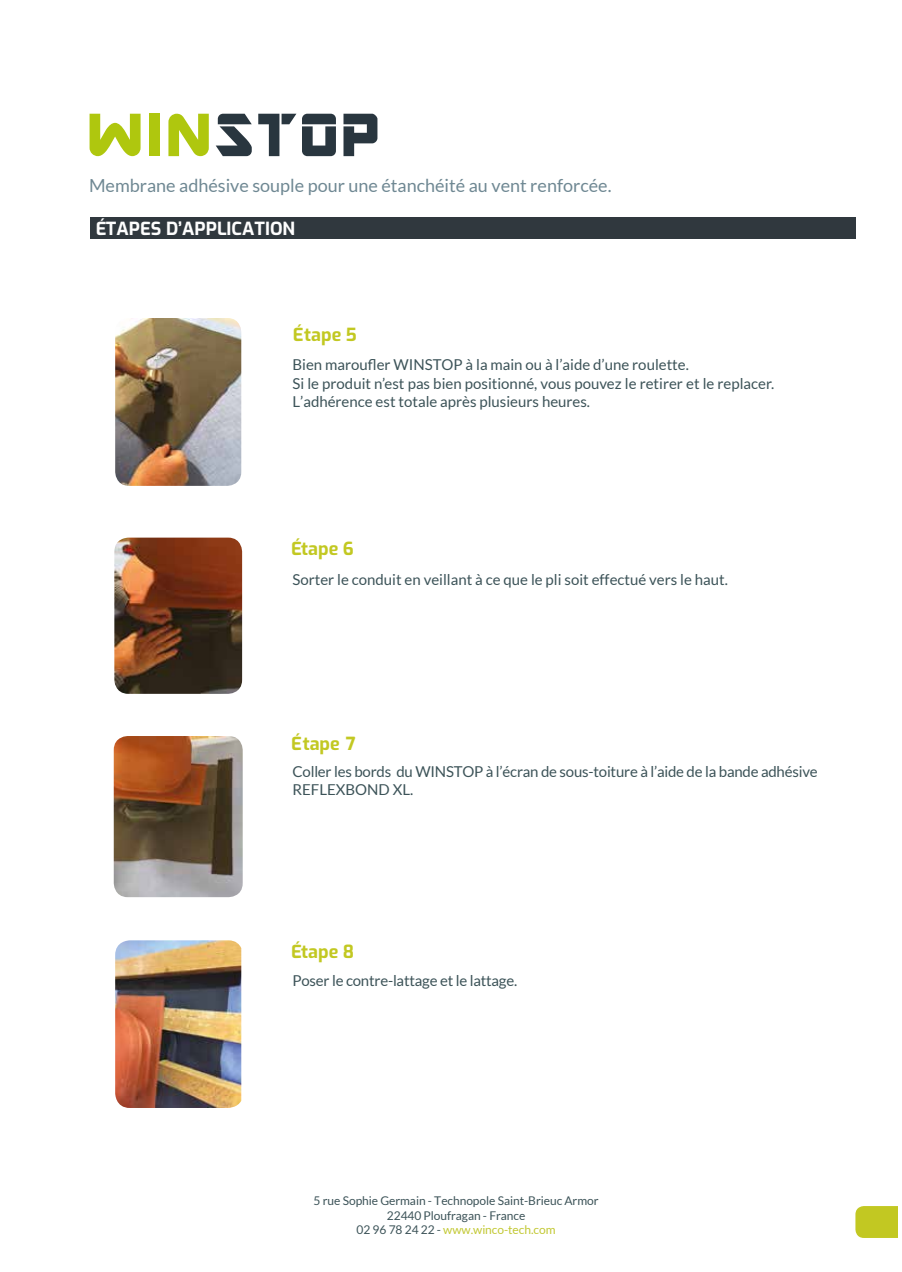
<style>
.page{position:relative;width:902px;height:1272px;background:#fff}
.page>*{position:absolute;margin:0;border:0;box-sizing:border-box;transform-origin:0 0}
.t1{font:67.35px "ARDESTINE";letter-spacing:.05em;color:#29363f}
.t2{font:18px "Lato";color:#6f8893}
.t3{font:100 18px "Exo";color:#c2c822}
.t4{font:100 18px "Exo";color:#fefefe}
.t5{font:15px/18.5px "Lato";color:#3c5358}
.t6{font:12px/14.4px "Lato";letter-spacing:-.005em;color:#3c5358;text-align:center}
.s1{color:#afc70e}
.s2{color:#c2c833}
</style>
<div class="page">
<svg style="left:855px;top:1206px;width:42px;height:31px"></svg>
<div style="left:90px;top:217px;width:765px;height:21px;background:#30383e"></div>
<img style="left:114px;top:537px;width:128px;height:156px">
<img style="left:114px;top:736px;width:129px;height:161px">
<img style="left:115px;top:318px;width:126px;height:168px">
<img style="left:115px;top:940px;width:126px;height:167px">
<h1 class="t1" style="left:87px;top:99px;width:293px"><span class="s1">WIN</span>STOP</h1>
<p class="t2" style="left:89px;top:175px;width:524px">Membrane adhésive souple pour une étanchéité au vent renforcée.</p>
<p class="t4" style="left:96px;top:215px;width:201px">ÉTAPES D’APPLICATION</p>
<p class="t3" style="left:293px;top:321px;width:66px">Étape 5</p>
<p class="t5" style="left:292px;top:355px;width:483px">Bien maroufler WINSTOP à la main ou à l’aide d’une roulette.<br>Si le produit n’est pas bien positionné, vous pouvez le retirer et le replacer.<br>L’adhérence est totale après plusieurs heures.</p>
<p class="t3" style="left:291px;top:535px;width:64px">Étape 6</p>
<p class="t5" style="left:292px;top:570px;width:437px">Sorter le conduit en veillant à ce que le pli soit effectué vers le haut.</p>
<p class="t3" style="left:291px;top:730px;width:66px">Étape 7</p>
<p class="t5" style="left:292px;top:762px;width:526px;line-height:18px">Coller les bords du WINSTOP à l’écran de sous-toiture à l’aide de la bande adhésive<br>REFLEXBOND XL.</p>
<p class="t3" style="left:291px;top:938px;width:64px">Étape 8</p>
<p class="t5" style="left:292px;top:971px;width:226px">Poser le contre-lattage et le lattage.</p>
<p class="t6" style="left:313px;top:1193px;width:286px">5 rue Sophie Germain - Technopole Saint-Brieuc Armor<br>22440 Ploufragan - France<br>02 96 78 24 22 - <span class="s2">www.winco-tech.com</span></p>
</div>
